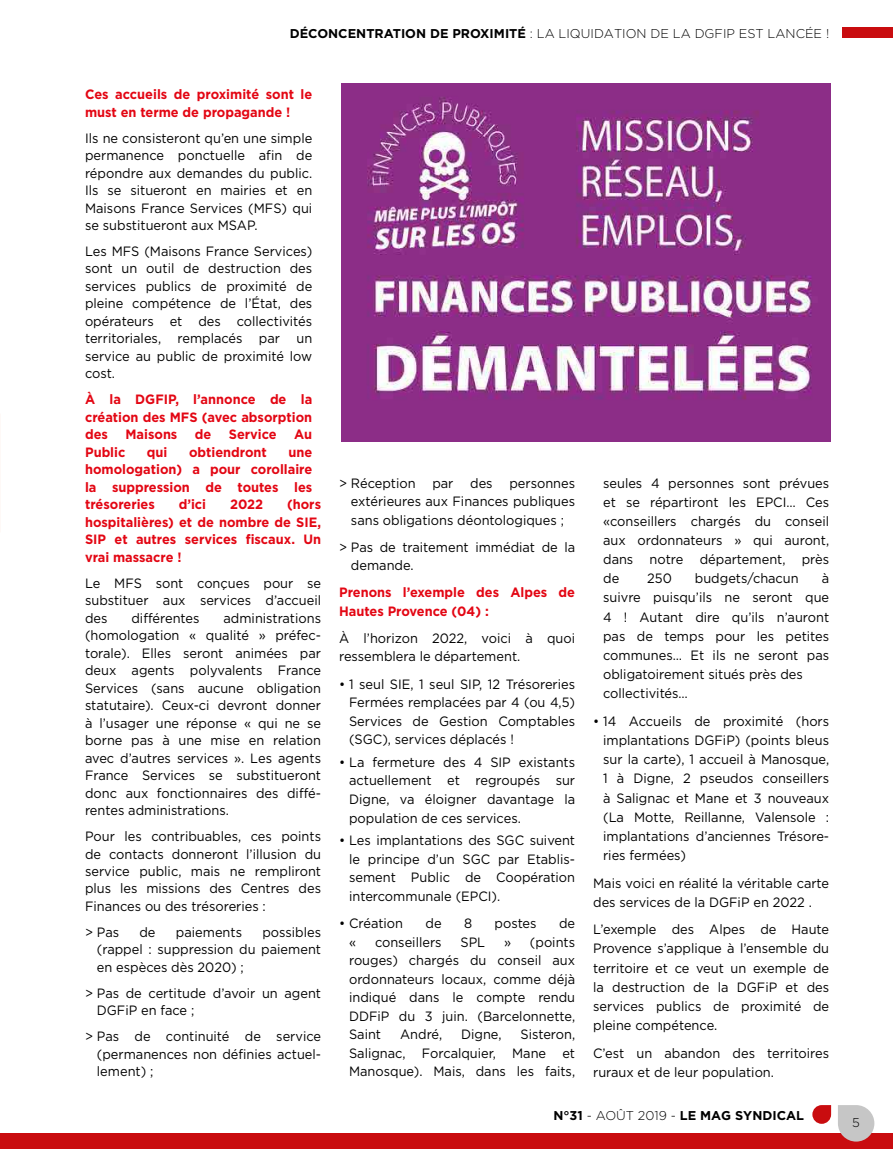
<style>
.page{position:relative;width:893px;height:1149px;background:#fff}
.page>*{position:absolute;margin:0;border:0;box-sizing:border-box;transform-origin:0 0}
.t1{font:13.5px/17.4px "Gotham";color:#000;text-align:justify;scale:.95 1}
.t2{font:700 13.5px/17.4px "Gotham";color:#e30613;text-align:justify;scale:.95 1}
.t3{font:300 12.75px "Gotham";color:#000}
.t4{font:700 12.75px "Gotham";color:#000}
.s1{font-weight:700}
.s2{font-weight:300}
</style>
<div class="page">
<div style="left:842px;top:27px;width:51px;height:11px;background:#c90c0f"></div>
<div style="left:0;top:1133px;width:893px;height:15px;background:#c90c0f"></div>
<svg style="left:838px;top:1105px;width:36px;height:36px"></svg>
<svg style="left:812px;top:1105px;width:19px;height:18px"></svg>
<img style="left:341px;top:84px;width:490px;height:357px">
<p class="t3" style="left:290px;top:25px;width:541px"><span class="s1">DÉCONCENTRATION DE PROXIMITÉ</span> : LA LIQUIDATION DE LA DGFIP EST LANCÉE !</p>
<p class="t2" style="left:85px;top:85px;width:241px">Ces accueils de proximité sont le must en terme de propagande !</p>
<p class="t1" style="left:85px;top:129px;width:241px">Ils ne consisteront qu’en une simple permanence ponctuelle afin de répondre aux demandes du public.<br>Ils se situeront en mairies et en Maisons France Services (MFS) qui se substitueront aux MSAP.</p>
<p class="t1" style="left:85px;top:242px;width:241px">Les MFS (Maisons France Services) sont un outil de destruction des services publics de proximité de pleine compétence de l’État, des opérateurs et des collectivités territoriales, remplacés par un service au public de proximité low cost.</p>
<p class="t2" style="left:85px;top:390px;width:241px">À la DGFIP, l’annonce de la création des MFS (avec absorption des</p>
<p class="t2" style="left:125px;top:425px;width:56px">Maisons</p>
<p class="t2" style="left:195px;top:425px;width:19px">de</p>
<p class="t2" style="left:229px;top:425px;width:52px">Service</p>
<p class="t2" style="left:294px;top:425px;width:20px">Au</p>
<p class="t2" style="left:85px;top:443px;width:44px">Public</p>
<p class="t2" style="left:147px;top:443px;width:23px">qui</p>
<p class="t2" style="left:189px;top:443px;width:83px">obtiendront</p>
<p class="t2" style="left:85px;top:443px;width:241px;text-indent:203px">une homologation) a pour corollaire la suppression de toutes les trésoreries</p>
<p class="t2" style="left:85px;top:495px;width:250px;text-indent:202px">(hors hospitalières) et de nombre de SIE, SIP et autres services fiscaux. Un vrai massacre !</p>
<p class="t1" style="left:85px;top:573px;width:250px">Le MFS sont conçues pour se substituer aux services d’accueil des</p>
<p class="t2" style="left:179px;top:495px;width:30px">d’ici</p>
<p class="t2" style="left:230px;top:495px;width:36px">2022</p>
<p class="t1" style="left:131px;top:608px;width:73px">différentes</p>
<p class="t1" style="left:85px;top:608px;width:250px;text-indent:138px">administrations (homologation « qualité » préfec&shy;torale). Elles seront animées par deux agents polyvalents France Services (sans aucune obligation statutaire). Ceux-ci devront donner à l’usager une réponse « qui ne se borne pas à une mise en relation avec d’autres services ». Les agents France Services se substitueront donc aux fonctionnaires des diffé&shy;rentes administrations.</p>
<p class="t1" style="left:85px;top:827px;width:250px">Pour les contribuables, ces points de contacts donneront l’illusion du service public, mais ne rempliront plus les missions des Centres des Finances ou des trésoreries :</p>
<p class="t1" style="left:85px;top:922px;width:37px">&gt; Pas</p>
<p class="t1" style="left:139px;top:922px;width:18px">de</p>
<p class="t1" style="left:176px;top:922px;width:71px">paiements</p>
<p class="t1" style="left:97px;top:922px;width:237px;text-indent:165px">possibles (rappel : suppression du paiement en espèces dès 2020) ;</p>
<p class="t1" style="left:97px;top:983px;width:237px;text-indent:-12px">&gt; Pas de certitude d’avoir un agent<br>DGFiP en face ;</p>
<p class="t1" style="left:97px;top:1027px;width:237px;text-indent:-12px">&gt; Pas de continuité de service (permanences non définies actuel&shy;lement) ;</p>
<p class="t1" style="left:351px;top:473px;width:237px;line-height:18.5px;text-indent:-12px">&gt; Réception par des personnes extérieures aux Finances publiques sans obligations déontologiques ;</p>
<p class="t1" style="left:351px;top:537px;width:237px;line-height:18.5px;text-indent:-12px">&gt; Pas de traitement immédiat de la demande.</p>
<p class="t2" style="left:339px;top:583px;width:250px;line-height:18.5px">Prenons l’exemple des Alpes de<br>Hautes Provence (04) :</p>
<p class="t1" style="left:339px;top:628px;width:250px;line-height:18.5px">À l’horizon 2022, voici à quoi ressemblera le département.</p>
<p class="t1" style="left:349px;top:674px;width:239px;line-height:18.5px;text-indent:-10px">• 1 seul SIE, 1 seul SIP, 12 Trésoreries Fermées remplacées par 4 (ou 4,5)<br>Services de Gestion Comptables (SGC), services déplacés !</p>
<p class="t1" style="left:349px;top:752px;width:239px;line-height:18.5px;text-indent:-10px">• La fermeture des 4 SIP existants actuellement et regroupés sur Digne, va éloigner davantage la population de ces services.</p>
<p class="t1" style="left:349px;top:830px;width:239px;line-height:18.5px;text-indent:-10px">• Les implantations des SGC suivent le principe d’un SGC par Etablis&shy;sement Public de Coopération intercommunale (EPCI).</p>
<p class="t1" style="left:339px;top:913px;width:69px">• Création</p>
<p class="t1" style="left:426px;top:913px;width:18px">de</p>
<p class="t1" style="left:464px;top:913px;width:10px">8</p>
<p class="t1" style="left:495px;top:913px;width:46px">postes</p>
<p class="t1" style="left:559px;top:913px;width:18px">de</p>
<p class="t1" style="left:349px;top:932px;width:9px">«</p>
<p class="t1" style="left:375px;top:932px;width:72px">conseillers</p>
<p class="t1" style="left:460px;top:932px;width:28px">SPL</p>
<p class="t1" style="left:349px;top:931px;width:239px;line-height:18.5px;text-indent:155px">» (points rouges) chargés du conseil aux ordonnateurs locaux, comme déjà indiqué dans le compte rendu DDFiP du 3 juin. (Barcelonnette, Saint</p>
<p class="t1" style="left:400px;top:1025px;width:46px">André,</p>
<p class="t1" style="left:461px;top:1025px;width:44px">Digne,</p>
<p class="t1" style="left:349px;top:1024px;width:239px;line-height:18.5px;text-indent:171px">Sisteron, Salignac, Forcalquier, Mane et Manosque). Mais, dans les faits,</p>
<p class="t1" style="left:603px;top:473px;width:239px;line-height:19px">seules 4 personnes sont prévues et se répartiront les EPCI… Ces «conseillers chargés du conseil aux ordonnateurs » qui auront, dans notre département, près de</p>
<p class="t1" style="left:647px;top:569px;width:28px">250</p>
<p class="t1" style="left:695px;top:569px;width:111px">budgets/chacun</p>
<p class="t1" style="left:603px;top:568px;width:239px;line-height:19.2px;text-align:left;text-indent:219px">à suivre puisqu’ils ne seront que<br>4 ! Autant dire qu’ils n’auront pas de temps pour les petites communes… Et ils ne seront pas obligatoirement situés près des collectivités…</p>
<p class="t1" style="left:603px;top:711px;width:239px;line-height:19px;text-indent:-10px">• 14 Accueils de proximité (hors implantations DGFiP) (points bleus sur la carte), 1 accueil à Manosque, 1 à Digne, 2 pseudos conseillers à Salignac et Mane et 3 nouveaux (La Motte, Reillanne, Valensole : implantations d’anciennes Trésore&shy;ries fermées)</p>
<p class="t1" style="left:593px;top:872px;width:250px;line-height:19px">Mais voici en réalité la véritable carte des services de la DGFiP en 2022 .</p>
<p class="t1" style="left:593px;top:919px;width:250px;line-height:19px">L’exemple des Alpes de Haute Provence s’applique à l’ensemble du territoire et ce veut un exemple de la destruction de la DGFiP et des services publics de proximité de pleine compétence.</p>
<p class="t1" style="left:593px;top:1042px;width:250px;line-height:19px">C’est un abandon des territoires ruraux et de leur population.</p>
<p class="t4" style="left:553px;top:1106px;width:252px">N°31 <span class="s2">- AOÛT 2019 -</span> LE MAG SYNDICAL</p>
<p class="t3" style="left:852px;top:1113px;width:9px">5</p>
</div>
